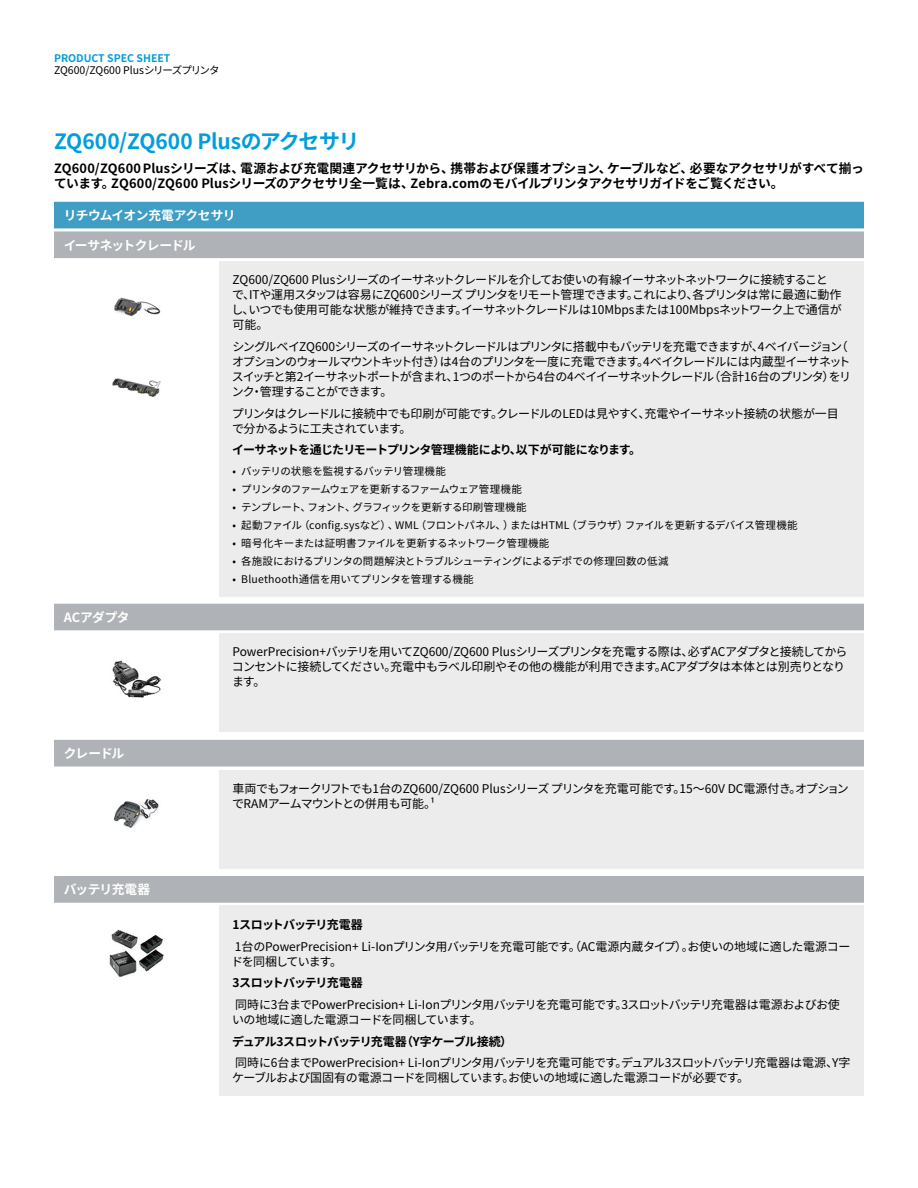
<style>
.page{position:relative;width:918px;height:1188px;background:#fff}
.page>*{position:absolute;margin:0;border:0;box-sizing:border-box;transform-origin:0 0}
.t1{font:700 21px "Noto Sans CJ Kjp";letter-spacing:-.015em;color:#009edb}
.t2{font:700 12.75px/15px "Noto Sans CJ Kjp";letter-spacing:-.015em;color:#000}
.t3{font:700 12.75px "Noto Sans CJ Kjp";letter-spacing:-.055em;color:#fff}
.t4{font:700 12.75px "Noto Sans CJ Kjp";letter-spacing:-.08em;color:#fff}
.t5{font:12px/15px "Noto Sans CJ Kjp";letter-spacing:-.05em;color:#000}
.t6{font:12px/15px "Noto Sans CJ Kjp";letter-spacing:-.08em;color:#000}
.t7{font:700 12px "Noto Sans CJ Kjp";letter-spacing:-.065em;color:#000}
.t8{font:12px/15px "Noto Sans CJ Kjp";letter-spacing:-.03em;color:#000}
.t9{font:12px/15px "Noto Sans CJ Kjp";letter-spacing:-.02em;color:#000}
.t10{font:10.5px "Noto Sans CJ Kjp";letter-spacing:-.025em;color:#000}
.t11{font:10.5px "Noto Sans CJ Kjp";letter-spacing:-.07em;color:#000}
.t12{font:10.5px "Noto Sans CJ Kjp";letter-spacing:.005em;color:#000}
.t13{font:700 10.5px "Noto Sans CJ Kjp";color:#009edb}
</style>
<div class="page">
<div style="left:54px;top:200px;width:810px;height:30px;background:#409dc4"></div>
<div style="left:54px;top:230px;width:810px;height:30px;background:#afb2b6"></div>
<hr style="left:54px;top:199px;width:810px;height:3px;background:#fff">
<hr style="left:54px;top:228px;width:810px;height:3px;background:#fff">
<hr style="left:54px;top:258px;width:810px;height:3px;background:#fff">
<div style="left:219px;top:261px;width:645px;height:335px;background:#ececed"></div>
<img style="left:114px;top:297px;width:47px;height:20px">
<img style="left:112px;top:378px;width:49px;height:19px">
<div style="left:54px;top:602px;width:810px;height:30px;background:#afb2b6"></div>
<hr style="left:54px;top:601px;width:810px;height:3px;background:#fff">
<hr style="left:54px;top:630px;width:810px;height:3px;background:#fff">
<div style="left:219px;top:633px;width:645px;height:99px;background:#ececed"></div>
<img style="left:112px;top:660px;width:49px;height:38px">
<div style="left:54px;top:738px;width:810px;height:30px;background:#afb2b6"></div>
<hr style="left:54px;top:737px;width:810px;height:3px;background:#fff">
<hr style="left:54px;top:767px;width:810px;height:3px;background:#fff">
<div style="left:219px;top:770px;width:645px;height:99px;background:#ececed"></div>
<img style="left:113px;top:799px;width:46px;height:29px">
<div style="left:54px;top:875px;width:810px;height:29px;background:#afb2b6"></div>
<hr style="left:54px;top:873px;width:810px;height:3px;background:#fff">
<hr style="left:54px;top:903px;width:810px;height:3px;background:#fff">
<div style="left:219px;top:906px;width:645px;height:190px;background:#ececed"></div>
<img style="left:110px;top:930px;width:54px;height:47px">
<p class="t13" style="left:54px;top:52px;width:118px">PRODUCT SPEC SHEET</p>
<p class="t10" style="left:54px;top:64px;width:167px">ZQ600/ZQ600 Plusシリーズプリンタ</p>
<h1 class="t1" style="left:54px;top:130px;width:307px">ZQ600/ZQ600 Plusのアクセサリ</h1>
<p class="t2" style="left:54px;top:161px;width:811px">ZQ600/ZQ600 Plusシリーズは、電源および充電関連アクセサリから、携帯および保護オプション、ケーブルなど、必要なアクセサリがすべて揃っています。ZQ600/ZQ600 Plusシリーズのアクセサリ全一覧は、Zebra.comのモバイルプリンタアクセサリガイドをご覧ください。</p>
<p class="t3" style="left:64px;top:208px;width:173px">リチウムイオン充電アクセサリ</p>
<p class="t4" style="left:64px;top:238px;width:133px">イーサネットクレードル</p>
<p class="t5" style="left:232px;top:273px;width:612px">ZQ600/ZQ600 Plusシリーズのイーサネットクレードルを介してお使いの有線イーサネットネットワークに接続することで、ITや運用スタッフは容易にZQ600シリーズ プリンタをリモート管理できます。これにより、各プリンタは常に最適に動作し、いつでも使用可能な状態が維持できます。イーサネットクレードルは10Mbpsまたは100Mbpsネットワーク上で通信が可能。</p>
<p class="t6" style="left:232px;top:339px;width:621px">シングルベイZQ600シリーズのイーサネットクレードルはプリンタに搭載中もバッテリを充電できますが、4ベイバージョン（オプションのウォールマウントキット付き）は4台のプリンタを一度に充電できます。4ベイクレードルには内蔵型イーサネットスイッチと第2イーサネットポートが含まれ、1つのポートから4台の4ベイイーサネットクレードル（合計16台のプリンタ）をリンク・管理することができます。</p>
<p class="t5" style="left:232px;top:406px;width:609px">プリンタはクレードルに接続中でも印刷が可能です。クレードルのLEDは見やすく、充電やイーサネット接続の状態が一目で分かるように工夫されています。</p>
<p class="t7" style="left:232px;top:443px;width:410px">イーサネットを通じたリモートプリンタ管理機能により、以下が可能になります。</p>
<p class="t10" style="left:232px;top:465px;width:215px">• バッテリの状態を監視するバッテリ管理機能</p>
<p class="t11" style="left:232px;top:483px;width:291px">• プリンタのファームウェアを更新するファームウェア管理機能</p>
<p class="t10" style="left:232px;top:501px;width:296px">• テンプレート、フォント、グラフィックを更新する印刷管理機能</p>
<p class="t10" style="left:232px;top:519px;width:567px">• 起動ファイル（config.sysなど）、WML（フロントパネル、）またはHTML（ブラウザ）ファイルを更新するデバイス管理機能</p>
<p class="t10" style="left:232px;top:537px;width:318px">• 暗号化キーまたは証明書ファイルを更新するネットワーク管理機能</p>
<p class="t10" style="left:232px;top:555px;width:438px">• 各施設におけるプリンタの問題解決とトラブルシューティングによるデポでの修理回数の低減</p>
<p class="t12" style="left:232px;top:573px;width:243px">• Bluethooth通信を用いてプリンタを管理する機能</p>
<p class="t3" style="left:64px;top:610px;width:67px">ACアダプタ</p>
<p class="t5" style="left:232px;top:645px;width:617px">PowerPrecision+バッテリを用いてZQ600/ZQ600 Plusシリーズプリンタを充電する際は、必ずACアダプタと接続してからコンセントに接続してください。充電中もラベル印刷やその他の機能が利用できます。ACアダプタは本体とは別売りとなります。</p>
<p class="t3" style="left:64px;top:746px;width:62px">クレードル</p>
<p class="t3" style="left:64px;top:883px;width:88px">バッテリ充電器</p>
<p class="t5" style="left:232px;top:781px;width:618px">車両でもフォークリフトでも1台のZQ600/ZQ600 Plusシリーズ プリンタを充電可能です。15～60V DC電源付き。オプションでRAMアームマウントとの併用も可能。¹</p>
<p class="t7" style="left:232px;top:918px;width:132px">1スロットバッテリ充電器</p>
<p class="t9" style="left:231px;top:939px;width:621px;text-indent:4px">1台のPowerPrecision+ Li-Ionプリンタ用バッテリを充電可能です。（AC電源内蔵タイプ）。お使いの地域に適した電源コードを同梱しています。</p>
<p class="t7" style="left:232px;top:976px;width:132px">3スロットバッテリ充電器</p>
<p class="t8" style="left:232px;top:997px;width:609px">同時に3台までPowerPrecision+ Li-Ionプリンタ用バッテリを充電可能です。3スロットバッテリ充電器は電源およびお使いの地域に適した電源コードを同梱しています。</p>
<p class="t7" style="left:232px;top:1035px;width:282px">デュアル3スロットバッテリ充電器（Y字ケーブル接続）</p>
<p class="t5" style="left:232px;top:1056px;width:620px">同時に6台までPowerPrecision+ Li-Ionプリンタ用バッテリを充電可能です。デュアル3スロットバッテリ充電器は電源、Y字ケーブルおよび国固有の電源コードを同梱しています。お使いの地域に適した電源コードが必要です。</p>
</div>
